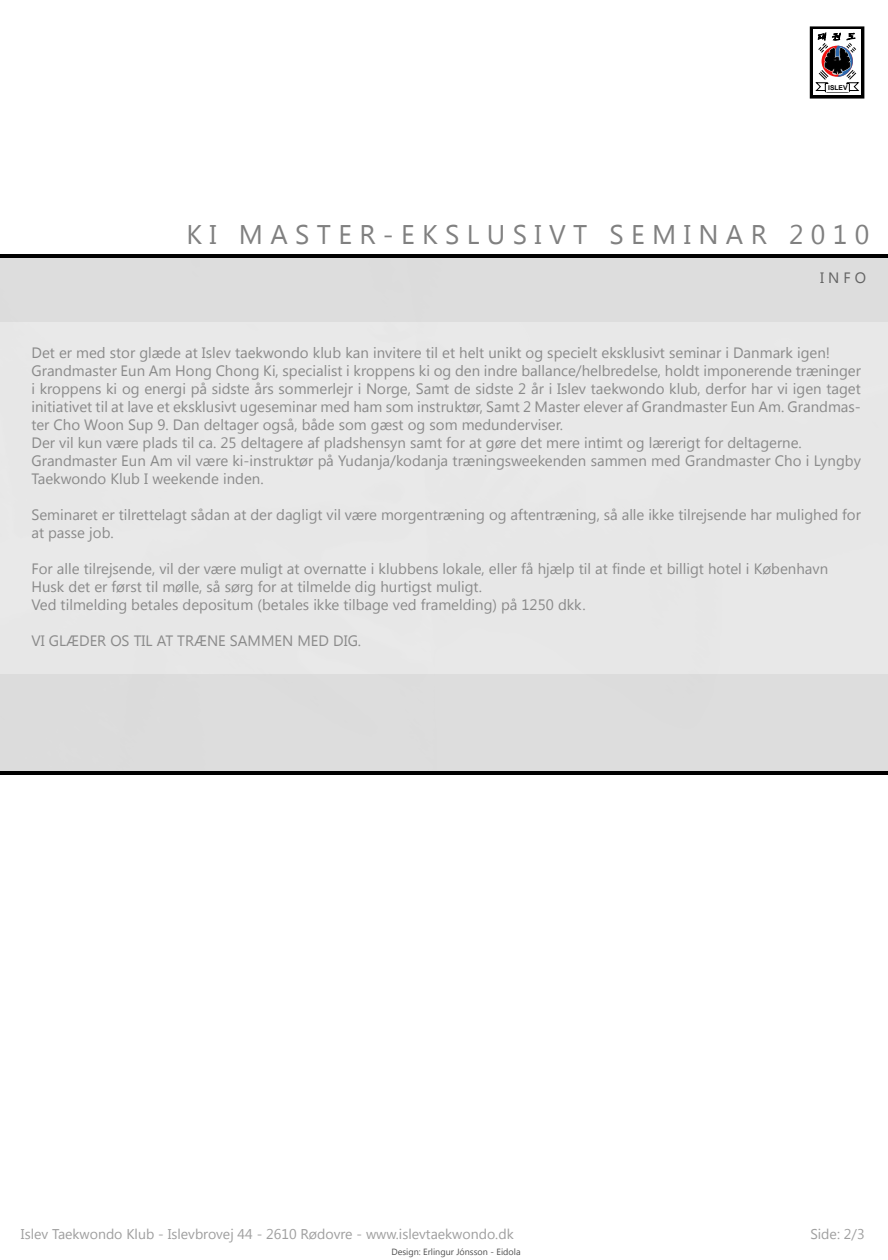
<style>
.page{position:relative;width:888px;height:1260px;background:#fff}
.page>*{position:absolute;margin:0;border:0;box-sizing:border-box;transform-origin:0 0}
.t1{font:27px "Segoe UI";color:#808080}
.t2{font:15px/18px "Segoe UI";color:#8a8a8a}
.t3{font:15px "Segoe UI";color:#636363}
.t4{font:14.1px "Segoe UI";color:#9f9f9f}
.t5{font:9px "Segoe UI";color:#4e4e4e}
.t6{font:700 6.6px "Arial";color:#000}
</style>
<div class="page">
<div style="left:0;top:257px;width:888px;height:65px;background:#ddd"></div>
<div style="left:0;top:674px;width:888px;height:99px;background:#ddd"></div>
<hr style="left:0;top:254px;width:888px;height:4px;background:#000">
<div style="left:810px;top:26px;width:54px;height:73px;border:7px solid #000"></div>
<div style="left:813px;top:29px;width:48px;height:66px;background:#fff"></div>
<svg style="left:815px;top:32px;width:45px;height:60px"></svg>
<hr style="left:0;top:772px;width:888px;height:3px;background:#000">
<p class="t6" style="left:828px;top:84px;width:21px">ISLEV</p>
<h1 class="t1" style="left:186px;top:215px;width:684px">K I M A S T E R - E K S L U S I V T S E M I N A R 2 0 1 0</h1>
<p class="t3" style="left:820px;top:267px;width:48px">I N F O</p>
<p class="t2" style="left:31px;top:343px;width:831px">Det er med stor glæde at Islev taekwondo klub kan invitere til et helt unikt og specielt eksklusivt seminar i Danmark igen!<br>Grandmaster Eun Am Hong Chong Ki, specialist i kroppens ki og den indre ballance/helbredelse, holdt imponerende træninger i kroppens ki og energi på sidste års sommerlejr i Norge, Samt de sidste 2 år i Islev taekwondo klub, derfor har vi igen taget initiativet til at lave et eksklusivt ugeseminar med ham som instruktør, Samt 2 Master elever af Grandmaster Eun Am. Grandmas&shy;ter Cho Woon Sup 9. Dan deltager også, både som gæst og som medunderviser.<br>Der vil kun være plads til ca. 25 deltagere af pladshensyn samt for at gøre det mere intimt og lærerigt for deltagerne.<br>Grandmaster Eun Am vil være ki-instruktør på Yudanja/kodanja træningsweekenden sammen med Grandmaster Cho i Lyngby Taekwondo Klub I weekende inden.</p>
<p class="t2" style="left:31px;top:505px;width:831px">Seminaret er tilrettelagt sådan at der dagligt vil være morgentræning og aftentræning, så alle ikke tilrejsende har mulighed for at passe job.</p>
<p class="t2" style="left:31px;top:559px;width:798px">For alle tilrejsende, vil der være muligt at overnatte i klubbens lokale, eller få hjælp til at finde et billigt hotel i København<br>Husk det er først til mølle, så sørg for at tilmelde dig hurtigst muligt.<br>Ved tilmelding betales depositum (betales ikke tilbage ved framelding) på 1250 dkk.</p>
<p class="t2" style="left:31px;top:631px;width:331px">VI GLÆDER OS TIL AT TRÆNE SAMMEN MED DIG.</p>
<p class="t4" style="left:21px;top:1224px;width:494px">Islev Taekwondo Klub - Islevbrovej 44 - 2610 Rødovre - www.islevtaekwondo.dk</p>
<p class="t4" style="left:810px;top:1224px;width:56px">Side: 2/3</p>
<p class="t5" style="left:391px;top:1246px;width:131px">Design: Erlingur Jónsson - Eidola</p>
</div>
